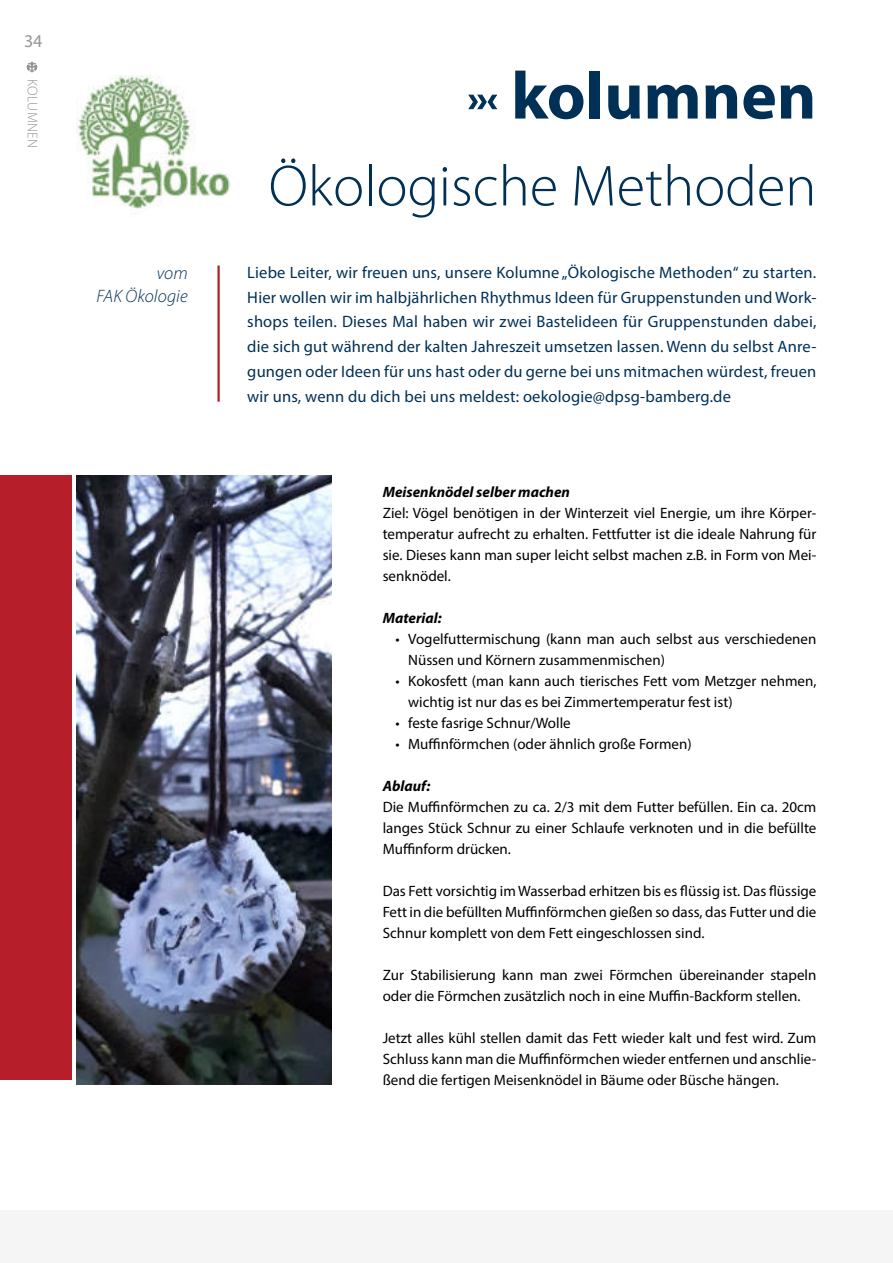
<style>
.page{position:relative;width:893px;height:1263px;background:#fff}
.page>*{position:absolute;margin:0;border:0;box-sizing:border-box;transform-origin:0 0}
.t1{font:700 67.5px "Myriad Pro";color:#003056}
.t2{font:300 58.2px "Myriad Pro";color:#003056}
.t3{font:italic 300 18px/22.5px "Myriad Pro";letter-spacing:.01em;color:#003056;text-align:right}
.t4{font:18px "Myriad Pro";color:#969595}
.t5{font:16.5px/24.8px "Myriad Pro";letter-spacing:.01em;color:#003056;text-align:justify}
.t6{font:15px/21px "Myriad Pro";color:#000;text-align:justify}
.t7{font:italic 700 15px "Myriad Pro";color:#000}
.t8{font:300 14.1px "Myriad Pro";letter-spacing:.03em;color:#969595}
</style>
<div class="page">
<img style="left:77px;top:75px;width:154px;height:142px">
<img style="left:77px;top:476px;width:255px;height:609px">
<hr style="left:217px;top:266px;width:3px;height:136px;background:#b61f29">
<svg style="left:27px;top:62px;width:10px;height:10px"></svg>
<div style="left:0;top:1211px;width:893px;height:52px;background:#f5f5f5"></div>
<div style="left:0;top:476px;width:71px;height:604px;background:#b61f29"></div>
<svg style="left:468px;top:94px;width:30px;height:16px"></svg>
<p class="t4" style="left:24px;top:32px;width:20px">34</p>
<p class="t8" style="left:39px;top:79px;width:71px;rotate:90deg">KOLUMNEN</p>
<p class="t3" style="left:97px;top:263px;width:93px">vom<br>FAK Ökologie</p>
<h1 class="t1" style="left:511px;top:61px;width:307px">kolumnen</h1>
<h2 class="t2" style="left:269px;top:158px;width:549px">Ökologische Methoden</h2>
<p class="t5" style="left:247px;top:261px;width:571px">Liebe Leiter, wir freuen uns, unsere Kolumne „Ökologische Methoden“ zu starten.<br>Hier wollen wir im halbjährlichen Rhythmus Ideen für Gruppenstunden und Work&shy;shops teilen. Dieses Mal haben wir zwei Bastelideen für Gruppenstunden dabei, die sich gut während der kalten Jahreszeit umsetzen lassen. Wenn du selbst Anre&shy;gungen oder Ideen für uns hast oder du gerne bei uns mitmachen würdest, freuen wir uns, wenn du dich bei uns meldest: oekologie@dpsg-bamberg.de</p>
<p class="t7" style="left:383px;top:486px;width:189px">Meisenknödel selber machen</p>
<p class="t6" style="left:383px;top:503px;width:435px">Ziel: Vögel benötigen in der Winterzeit viel Energie, um ihre Körper&shy;temperatur aufrecht zu erhalten. Fettfutter ist die ideale Nahrung für sie. Dieses kann man super leicht selbst machen z.B. in Form von Mei&shy;senknödel.</p>
<p class="t7" style="left:383px;top:612px;width:61px">Material:</p>
<p class="t6" style="left:408px;top:629px;width:410px;text-indent:-13px">• Vogelfuttermischung (kann man auch selbst aus verschiedenen<br>Nüssen und Körnern zusammenmischen)</p>
<p class="t6" style="left:408px;top:671px;width:410px;text-indent:-13px">• Kokosfett (man kann auch tierisches Fett vom Metzger nehmen, wichtig ist nur das es bei Zimmertemperatur fest ist)</p>
<p class="t6" style="left:395px;top:713px;width:177px">• feste fasrige Schnur/Wolle</p>
<p class="t6" style="left:395px;top:734px;width:298px">• Muffinförmchen (oder ähnlich große Formen)</p>
<p class="t7" style="left:383px;top:780px;width:49px">Ablauf:</p>
<p class="t6" style="left:383px;top:797px;width:435px">Die Muffinförmchen zu ca. 2/3 mit dem Futter befüllen. Ein ca. 20cm langes Stück Schnur zu einer Schlaufe verknoten und in die befüllte Muffinform drücken.</p>
<p class="t6" style="left:383px;top:881px;width:435px">Das Fett vorsichtig im Wasserbad erhitzen bis es flüssig ist. Das flüssige Fett in die befüllten Muffinförmchen gießen so dass, das Futter und die Schnur komplett von dem Fett eingeschlossen sind.</p>
<p class="t6" style="left:383px;top:965px;width:435px">Zur Stabilisierung kann man zwei Förmchen übereinander stapeln oder die Förmchen zusätzlich noch in eine Muffin-Backform stellen.</p>
<p class="t6" style="left:383px;top:1028px;width:435px">Jetzt alles kühl stellen damit das Fett wieder kalt und fest wird. Zum Schluss kann man die Muffinförmchen wieder entfernen und anschlie&shy;ßend die fertigen Meisenknödel in Bäume oder Büsche hängen.</p>
</div>
